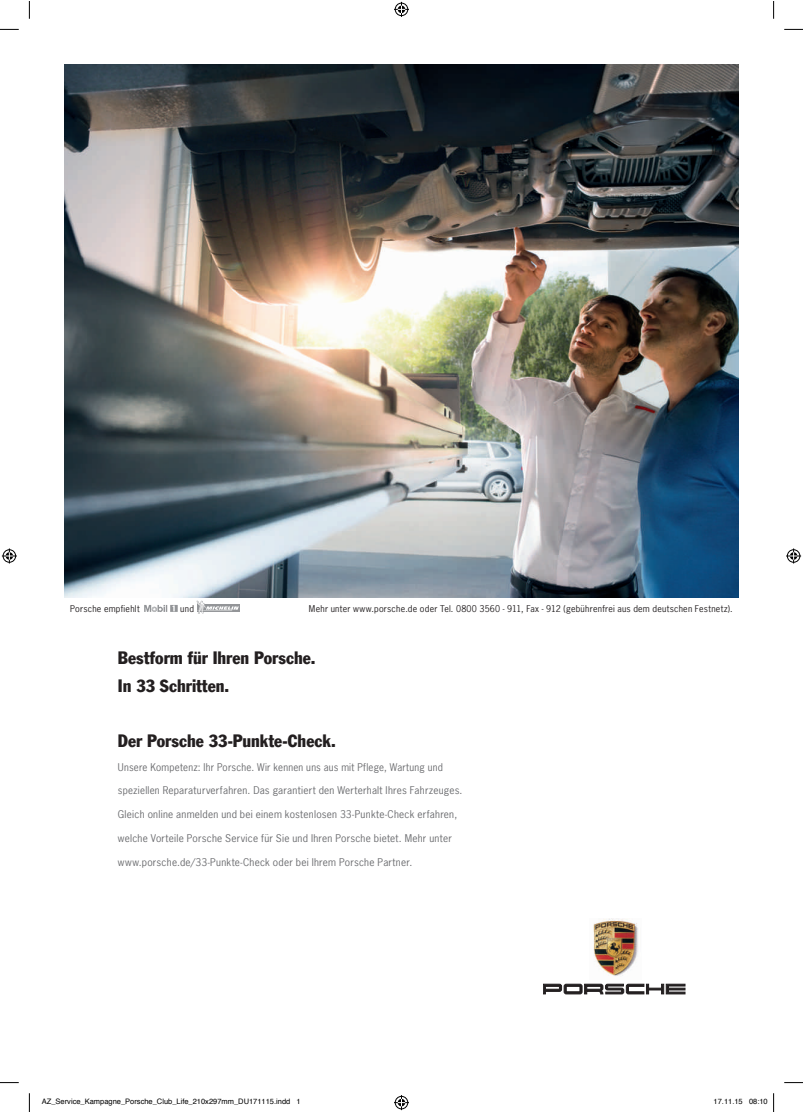
<style>
.page{position:relative;width:803px;height:1112px;background:#fff}
.page>*{position:absolute;margin:0;border:0;box-sizing:border-box;transform-origin:0 0}
.t1{font:condensed 17.5px/27.5px "Frank Gothfor Porsche WTT";color:#231f20}
.t2{font:10px "News Gothfor Porsche WTT";letter-spacing:.025em;color:#6c6d70}
.t3{font:8.75px "News Gothfor Porsche WTT";letter-spacing:.03em;color:#231f20}
.t4{font:7.5px "Helvetica";color:#000}
</style>
<div class="page">
<svg style="left:144px;top:605px;width:34px;height:7px"></svg>
<div style="left:197px;top:604px;width:43px;height:8px;background:#939598"></div>
<svg style="left:197px;top:600px;width:42px;height:13px"></svg>
<img style="left:593px;top:918px;width:45px;height:58px">
<svg style="left:543px;top:983px;width:142px;height:11px"></svg>
<img style="left:65px;top:65px;width:673px;height:532px">
<svg style="left:0;top:29px;width:19px;height:1px"></svg>
<svg style="left:784px;top:29px;width:18px;height:1px"></svg>
<svg style="left:0;top:1082px;width:19px;height:1px"></svg>
<svg style="left:784px;top:1082px;width:18px;height:1px"></svg>
<svg style="left:29px;top:1px;width:1px;height:18px"></svg>
<svg style="left:29px;top:1093px;width:1px;height:18px"></svg>
<svg style="left:773px;top:1px;width:1px;height:18px"></svg>
<svg style="left:394px;top:2px;width:15px;height:15px"></svg>
<svg style="left:394px;top:1095px;width:15px;height:14px"></svg>
<svg style="left:2px;top:548px;width:15px;height:15px"></svg>
<svg style="left:786px;top:548px;width:15px;height:15px"></svg>
<svg style="left:773px;top:1093px;width:1px;height:18px"></svg>
<p class="t3" style="left:70px;top:605px;width:71px">Porsche empfiehlt</p>
<p class="t3" style="left:180px;top:605px;width:15px">und</p>
<p class="t3" style="left:309px;top:605px;width:425px">Mehr unter www.porsche.de oder Tel. 0800 3560 - 911, Fax - 912 (gebührenfrei aus dem deutschen Festnetz).</p>
<h1 class="t1" style="left:118px;top:646px;width:199px">Bestform für Ihren Porsche.<br>In 33 Schritten.</h1>
<h1 class="t1" style="left:118px;top:728px;width:219px">Der Porsche 33-Punkte-Check.</h1>
<p class="t2" style="left:118px;top:762px;width:326px">Unsere Kompetenz: Ihr Porsche. Wir kennen uns aus mit Pflege, Wartung und</p>
<p class="t2" style="left:118px;top:786px;width:346px">speziellen Reparaturverfahren. Das garantiert den Werterhalt Ihres Fahrzeuges.</p>
<p class="t2" style="left:118px;top:810px;width:341px">Gleich online anmelden und bei einem kostenlosen 33-Punkte-Check erfahren,</p>
<p class="t2" style="left:118px;top:833px;width:335px">welche Vorteile Porsche Service für Sie und Ihren Porsche bietet. Mehr unter</p>
<p class="t2" style="left:118px;top:857px;width:296px">www.porsche.de/33-Punkte-Check oder bei Ihrem Porsche Partner.</p>
<p class="t4" style="left:42px;top:1098px;width:260px">AZ_Service_Kampagne_Porsche_Club_Life_210x297mm_DU171115.indd 1</p>
<p class="t4" style="left:713px;top:1098px;width:56px">17.11.15 08:10</p>
</div>
